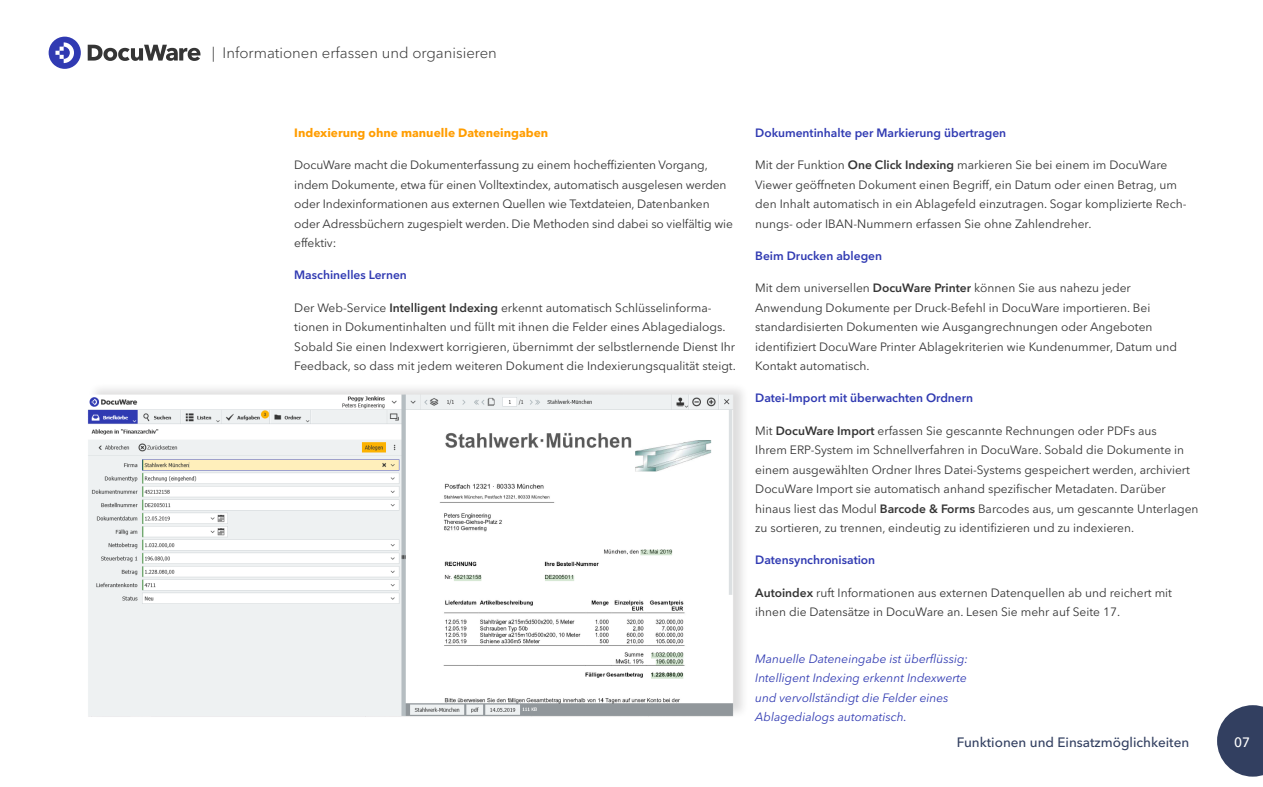
<style>
.page{position:relative;width:1263px;height:787px;background:#fff}
.page>*{position:absolute;margin:0;border:0;box-sizing:border-box;transform-origin:0 0}
.t1{font:300 15px "Avenir Next LT Pro";color:#353535}
.t2{font:500 13.5px "Avenir Next LT Pro";color:#323f60}
.t3{font:500 13.5px "Avenir Next LT Pro";color:#fff}
.t4{font:12px/19.5px "Avenir Next LT Pro";color:#353535}
.t5{font:italic 12px/19.5px "Avenir Next LT Pro";color:#303ab2}
.t6{font:600 12px "Avenir Next LT Pro";color:#303ab2}
.t7{font:700 12px "Avenir Next LT Pro";color:#ff9d00}
.s1{font-weight:600}
</style>
<div class="page">
<div style="left:88px;top:382px;width:661px;height:337px;background:#231f20;opacity:.15"></div>
<img style="left:87px;top:394px;width:646px;height:322px">
<svg style="left:49px;top:37px;width:32px;height:32px"></svg>
<svg style="left:88px;top:45px;width:112px;height:16px"></svg>
<svg style="left:1217px;top:705px;width:46px;height:71px"></svg>
<p class="t1" style="left:212px;top:44px;width:287px">| Informationen erfassen und organisieren</p>
<p class="t7" style="left:294px;top:125px;width:256px">Indexierung ohne manuelle Dateneingaben</p>
<p class="t4" style="left:294px;top:155px;width:440px">DocuWare macht die Dokumenterfassung zu einem hocheffizienten Vorgang, indem Dokumente, etwa für einen Volltextindex, automatisch ausgelesen werden oder Indexinformationen aus externen Quellen wie Textdateien, Datenbanken oder Adressbüchern zugespielt werden. Die Methoden sind dabei so vielfältig wie effektiv:</p>
<p class="t6" style="left:294px;top:268px;width:114px">Maschinelles Lernen</p>
<p class="t4" style="left:294px;top:298px;width:443px">Der Web-Service <span class="s1">Intelligent Indexing</span> erkennt automatisch Schlüsselinforma&shy;tionen in Dokumentinhalten und füllt mit ihnen die Felder eines Ablagedialogs.<br>Sobald Sie einen Indexwert korrigieren, übernimmt der selbstlernende Dienst Ihr Feedback, so dass mit jedem weiteren Dokument die Indexierungsqualität steigt.</p>
<p class="t6" style="left:755px;top:125px;width:252px">Dokumentinhalte per Markierung übertragen</p>
<p class="t4" style="left:755px;top:155px;width:433px">Mit der Funktion <span class="s1">One Click Indexing</span> markieren Sie bei einem im DocuWare Viewer geöffneten Dokument einen Begriff, ein Datum oder einen Betrag, um den Inhalt automatisch in ein Ablagefeld einzutragen. Sogar komplizierte Rech&shy;nungs- oder IBAN-Nummern erfassen Sie ohne Zahlendreher.</p>
<p class="t6" style="left:755px;top:248px;width:128px">Beim Drucken ablegen</p>
<p class="t4" style="left:755px;top:278px;width:423px">Mit dem universellen <span class="s1">DocuWare Printer</span> können Sie aus nahezu jeder Anwendung Dokumente per Druck-Befehl in DocuWare importieren. Bei standardisierten Dokumenten wie Ausgangrechnungen oder Angeboten identifiziert DocuWare Printer Ablagekriterien wie Kundenummer, Datum und Kontakt automatisch.</p>
<p class="t6" style="left:755px;top:391px;width:219px">Datei-Import mit überwachten Ordnern</p>
<p class="t4" style="left:755px;top:421px;width:445px">Mit <span class="s1">DocuWare Import</span> erfassen Sie gescannte Rechnungen oder PDFs aus<br>Ihrem ERP-System im Schnellverfahren in DocuWare. Sobald die Dokumente in einem ausgewählten Ordner Ihres Datei-Systems gespeichert werden, archiviert DocuWare Import sie automatisch anhand spezifischer Metadaten. Darüber hinaus liest das Modul <span class="s1">Barcode &amp; Forms</span> Barcodes aus, um gescannte Unterlagen zu sortieren, zu trennen, eindeutig zu identifizieren und zu indexieren.</p>
<p class="t6" style="left:755px;top:553px;width:122px">Datensynchronisation</p>
<p class="t4" style="left:755px;top:583px;width:418px"><span class="s1">Autoindex</span> ruft Informationen aus externen Datenquellen ab und reichert mit ihnen die Datensätze in DocuWare an. Lesen Sie mehr auf Seite 17.</p>
<p class="t5" style="left:755px;top:648px;width:214px">Manuelle Dateneingabe ist überflüssig:<br>Intelligent Indexing erkennt Indexwerte und vervollständigt die Felder eines Ablagedialogs automatisch.</p>
<p class="t2" style="left:957px;top:734px;width:234px">Funktionen und Einsatzmöglichkeiten</p>
<p class="t3" style="left:1234px;top:734px;width:18px">07</p>
</div>
